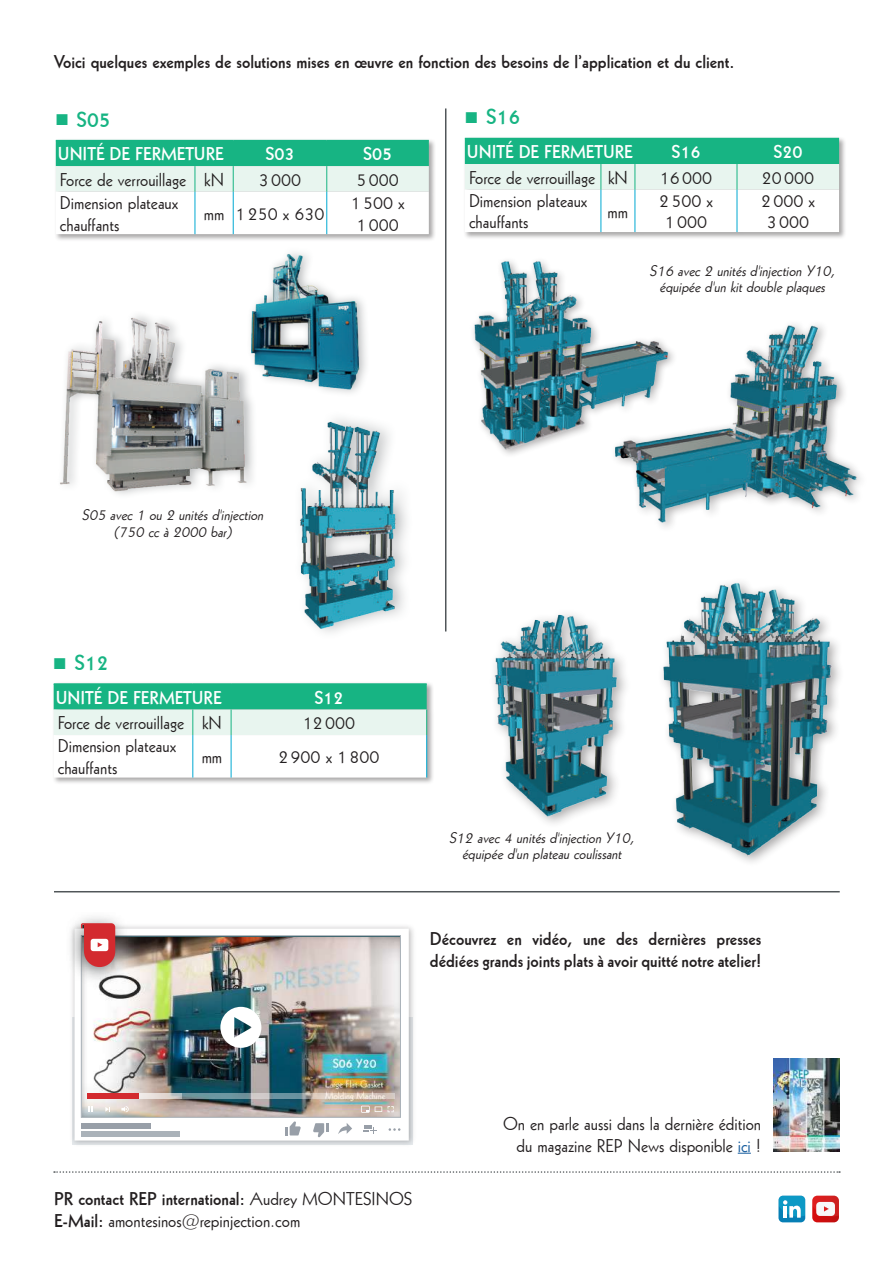
<style>
.page{position:relative;width:893px;height:1263px;background:#fff}
.page>*{position:absolute;margin:0;border:0;box-sizing:border-box;transform-origin:0 0}
.t1{font:21px "Geometric 231 BT Bold C";color:#17b483}
.t2{font:18px/21.6px "Geometric 231 BT Roman C";color:#231f20}
.t3{font:18px/21.6px "Geometric 231 BT Bold C";color:#231f20}
.t4{font:18px "Geometric 231 BT Bold C";color:#fff}
.t5{font:italic 15px/16.5px "Geometric 231 BT Roman C";color:#231f20;text-align:center}
.s1{font-family:"Geometric 231 BT Roman C"}
.s2{font-family:"Geometric 231 BT Bold C"}
.s3{color:#175d9e}
</style>
<div class="page">
<svg style="left:738px;top:1153px;width:13px;height:1px"></svg>
<svg style="left:54px;top:1171px;width:786px;height:2px"></svg>
<img style="left:60px;top:317px;width:194px;height:176px">
<img style="left:300px;top:419px;width:107px;height:212px">
<div style="left:246px;top:246px;width:125px;height:152px;background:#fff"></div>
<img style="left:245px;top:253px;width:121px;height:140px">
<div style="left:54px;top:138px;width:382px;height:104px;background:#231f20;opacity:.4"></div>
<hr style="left:56px;top:140px;width:139px;height:1px;background:#17b483">
<hr style="left:195px;top:140px;width:38px;height:1px;background:#17b483">
<hr style="left:233px;top:140px;width:94px;height:1px;background:#17b483">
<hr style="left:327px;top:140px;width:102px;height:1px;background:#17b483">
<svg style="left:56px;top:141px;width:373px;height:93px"></svg>
<div style="left:52px;top:682px;width:383px;height:103px;background:#231f20;opacity:.4"></div>
<hr style="left:54px;top:683px;width:139px;height:2px;background:#17b483">
<hr style="left:193px;top:683px;width:38px;height:2px;background:#17b483">
<hr style="left:231px;top:683px;width:196px;height:2px;background:#17b483">
<svg style="left:54px;top:684px;width:373px;height:93px"></svg>
<img style="left:616px;top:324px;width:245px;height:201px">
<div style="left:469px;top:256px;width:209px;height:202px;background:#231f20;opacity:.4"></div>
<img style="left:469px;top:259px;width:203px;height:194px">
<img style="left:662px;top:582px;width:175px;height:280px">
<img style="left:494px;top:614px;width:126px;height:205px">
<div style="left:463px;top:136px;width:384px;height:104px;background:#231f20;opacity:.4"></div>
<svg style="left:465px;top:138px;width:374px;height:94px"></svg>
<img style="left:72px;top:926px;width:342px;height:219px">
<img style="left:75px;top:929px;width:334px;height:211px">
<div style="left:81px;top:935px;width:320px;height:183px;border:1px solid #aab2b9"></div>
<svg style="left:181px;top:1093px;width:214px;height:6px"></svg>
<svg style="left:138px;top:1093px;width:43px;height:6px"></svg>
<div style="left:87px;top:1093px;width:51px;height:6px;background:#d32a2f"></div>
<svg style="left:88px;top:1106px;width:5px;height:6px"></svg>
<svg style="left:105px;top:1107px;width:5px;height:4px"></svg>
<svg style="left:121px;top:1106px;width:8px;height:6px"></svg>
<svg style="left:361px;top:1106px;width:21px;height:7px"></svg>
<svg style="left:388px;top:1106px;width:6px;height:6px"></svg>
<svg style="left:220px;top:1007px;width:41px;height:41px"></svg>
<svg style="left:285px;top:1121px;width:16px;height:14px"></svg>
<svg style="left:313px;top:1123px;width:16px;height:14px"></svg>
<svg style="left:338px;top:1123px;width:14px;height:11px"></svg>
<svg style="left:364px;top:1125px;width:13px;height:9px"></svg>
<svg style="left:389px;top:1128px;width:11px;height:3px"></svg>
<div style="left:81px;top:1123px;width:70px;height:6px;background:#989fa8"></div>
<div style="left:81px;top:1131px;width:99px;height:6px;background:#aab2b9"></div>
<img style="left:70px;top:917px;width:113px;height:123px">
<svg style="left:81px;top:923px;width:34px;height:44px"></svg>
<div style="left:778px;top:1195px;width:27px;height:27px;background:#067fb5;border-radius:5px"></div>
<svg style="left:778px;top:1196px;width:27px;height:22px"></svg>
<svg style="left:812px;top:1195px;width:27px;height:27px"></svg>
<img style="left:774px;top:1059px;width:65px;height:93px">
<hr style="left:54px;top:891px;width:786px;height:1px;background:#515659">
<hr style="left:445px;top:108px;width:1px;height:523px;background:#515659">
<p class="t3" style="left:54px;top:50px;width:682px">Voici quelques exemples de solutions mises en œuvre en fonction des besoins de l’application et du client.</p>
<p class="t1" style="left:77px;top:105px;width:35px">S05</p>
<p class="t1" style="left:486px;top:103px;width:35px">S16</p>
<p class="t4" style="left:58px;top:142px;width:167px">UNITÉ DE FERMETURE</p>
<p class="t4" style="left:265px;top:142px;width:31px">S03</p>
<p class="t4" style="left:363px;top:142px;width:31px">S05</p>
<p class="t2" style="left:60px;top:168px;width:166px">Force de verrouillage kN</p>
<p class="t2" style="left:259px;top:168px;width:44px">3000</p>
<p class="t2" style="left:357px;top:168px;width:44px">5000</p>
<p class="t2" style="left:60px;top:191px;width:120px">Dimension plateaux chauffants</p>
<p class="t2" style="left:204px;top:202px;width:122px">mm 1250 x 630</p>
<p class="t2" style="left:351px;top:191px;width:55px;text-align:center">1500 x<br>1000</p>
<p class="t4" style="left:467px;top:140px;width:167px">UNITÉ DE FERMETURE</p>
<p class="t4" style="left:671px;top:140px;width:31px">S16</p>
<p class="t4" style="left:773px;top:140px;width:31px">S20</p>
<p class="t2" style="left:469px;top:166px;width:160px">Force de verrouillage kN</p>
<p class="t2" style="left:660px;top:166px;width:54px">16000</p>
<p class="t2" style="left:762px;top:166px;width:54px">20000</p>
<p class="t2" style="left:469px;top:189px;width:120px">Dimension plateaux chauffants</p>
<p class="t2" style="left:659px;top:189px;width:55px;text-align:center">2500 x<br>1000</p>
<p class="t2" style="left:761px;top:189px;width:55px;text-align:center">2000 x<br>3000</p>
<p class="t2" style="left:608px;top:200px;width:22px">mm</p>
<p class="t5" style="left:650px;top:262px;width:190px">S16 avec 2 unités d'injection Y10, équipée d'un kit double plaques</p>
<p class="t5" style="left:82px;top:506px;width:186px">S05 avec 1 ou 2 unités d'injection (750 cc à 2000 bar)</p>
<p class="t1" style="left:75px;top:649px;width:35px">S12</p>
<p class="t4" style="left:56px;top:685px;width:167px">UNITÉ DE FERMETURE</p>
<p class="t4" style="left:314px;top:685px;width:31px">S12</p>
<p class="t2" style="left:58px;top:711px;width:166px">Force de verrouillage kN</p>
<p class="t2" style="left:303px;top:711px;width:54px">12000</p>
<p class="t2" style="left:58px;top:735px;width:120px">Dimension plateaux chauffants</p>
<p class="t2" style="left:202px;top:745px;width:22px">mm</p>
<p class="t2" style="left:278px;top:745px;width:103px">2900 x 1800</p>
<p class="t5" style="left:449px;top:829px;width:190px">S12 avec 4 unités d'injection Y10, équipée d'un plateau coulissant</p>
<p class="t3" style="left:430px;top:927px;width:333px">Découvrez en vidéo, une des dernières presses dédiées grands joints plats à avoir quitté notre atelier!</p>
<p class="t3" style="left:54px;top:1187px;width:360px">PR contact REP international: <span class="s1">Audrey MONTESINOS</span></p>
<p class="t2" style="left:54px;top:1209px;width:248px"><span class="s2">E-Mail:</span> amontesinos@repinjection.com</p>
<p class="t2" style="left:503px;top:1112px;width:260px;text-align:right">On en parle aussi dans la dernière édition du magazine REP News disponible <span class="s3">ici</span> !</p>
</div>
